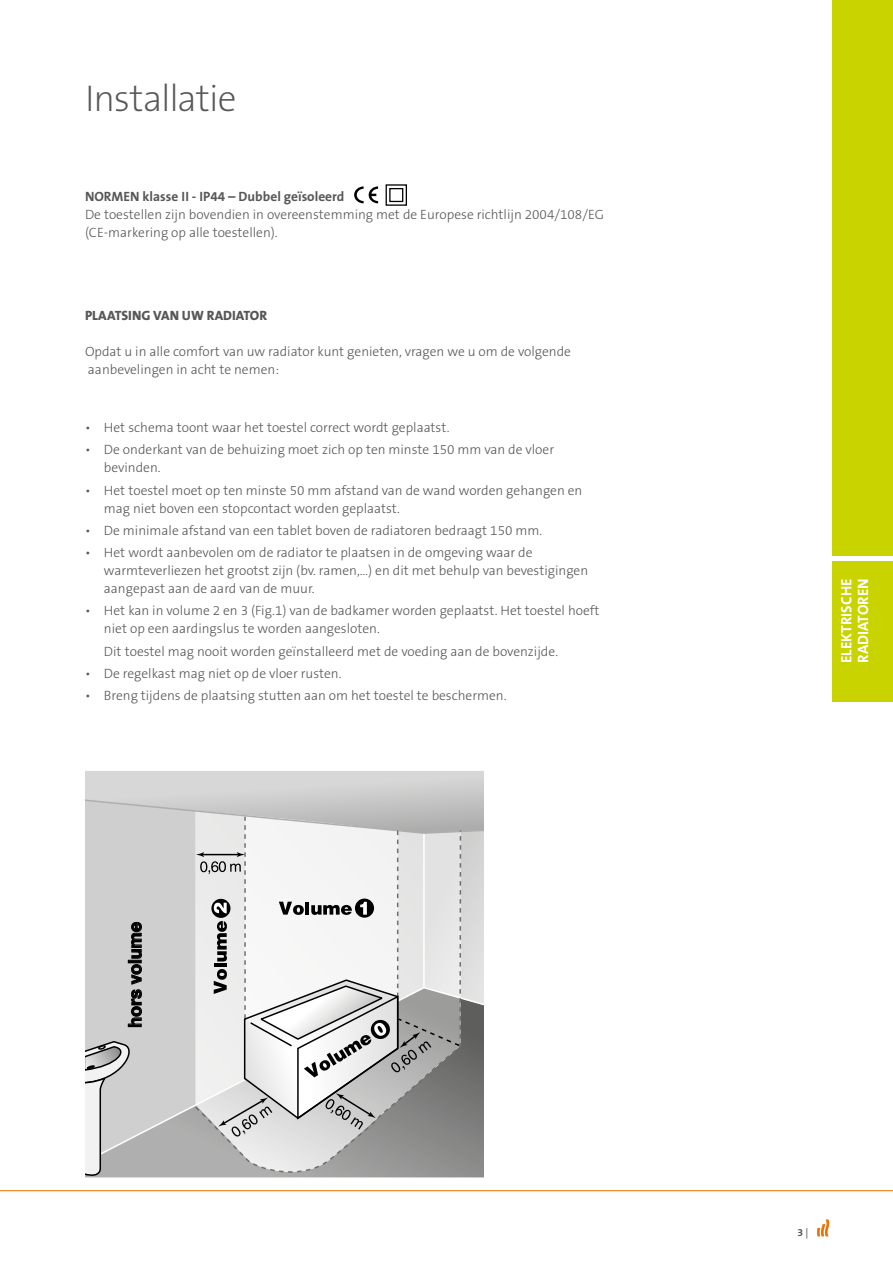
<style>
.page{position:relative;width:893px;height:1263px;background:#fff}
.page>*{position:absolute;margin:0;border:0;box-sizing:border-box;transform-origin:0 0}
.t1{font:200 37.5px "The Sans B2";letter-spacing:-.03em;color:#575756}
.t2{font:700 18px "Helvetica Neue";color:#000}
.t3{font:700 15px/16.5px "The Sans B7";color:#fff}
.t4{font:300 13.5px/18px "The Sans B3";color:#575756}
.t5{font:700 13.5px "The Sans B7";color:#575756}
.t6{font:800 13.5px "The Sans B8";color:#575756}
.t7{font:700 10.5px "The Sans B7";color:#575756}
.s1{font-family:"The Sans B5 Plain";font-weight:400}
</style>
<div class="page">
<svg style="left:386px;top:184px;width:21px;height:22px"></svg>
<svg style="left:354px;top:186px;width:24px;height:17px"></svg>
<div style="left:832px;top:0;width:61px;height:702px;background:#c8d300"></div>
<hr style="left:824px;top:557px;width:69px;height:4px;background:#fff">
<svg style="left:817px;top:1219px;width:12px;height:17px"></svg>
<hr style="left:0;top:1190px;width:893px;height:1px;background:#ee7203">
<svg style="left:85px;top:771px;width:399px;height:407px"></svg>
<h1 class="t1" style="left:85px;top:79px;width:153px">Installatie</h1>
<p class="t5" style="left:85px;top:189px;width:261px">NORMEN klasse II - IP44 – Dubbel geïsoleerd</p>
<p class="t4" style="left:85px;top:206px;width:521px">De toestellen zijn bovendien in overeenstemming met de Europese richtlijn 2004/108/EG (CE-markering op alle toestellen).</p>
<p class="t6" style="left:85px;top:308px;width:184px">PLAATSING VAN UW RADIATOR</p>
<p class="t4" style="left:85px;top:343px;width:487px">Opdat u in alle comfort van uw radiator kunt genieten, vragen we u om de volgende aanbevelingen in acht te nemen:</p>
<p class="t4" style="left:85px;top:419px;width:366px">• Het schema toont waar het toestel correct wordt geplaatst.</p>
<p class="t4" style="left:104px;top:442px;width:452px;text-indent:-19px">• De onderkant van de behuizing moet zich op ten minste 150 mm van de vloer bevinden.</p>
<p class="t4" style="left:104px;top:482px;width:480px;text-indent:-19px">• Het toestel moet op ten minste 50 mm afstand van de wand worden gehangen en mag niet boven een stopcontact worden geplaatst.</p>
<p class="t4" style="left:85px;top:522px;width:459px">• De minimale afstand van een tablet boven de radiatoren bedraagt 150 mm.</p>
<p class="t4" style="left:104px;top:544px;width:486px;text-indent:-19px">• Het wordt aanbevolen om de radiator te plaatsen in de omgeving waar de warmteverliezen het grootst zijn (bv. ramen,…) en dit met behulp van bevestigingen aangepast aan de aard van de muur.</p>
<p class="t4" style="left:104px;top:603px;width:497px;text-indent:-19px">• Het kan in volume 2 en 3 (Fig.1) van de badkamer worden geplaatst. Het toestel hoeft niet op een aardingslus te worden aangesloten.</p>
<p class="t4" style="left:104px;top:643px;width:456px">Dit toestel mag nooit worden geïnstalleerd met de voeding aan de bovenzijde.</p>
<p class="t4" style="left:85px;top:665px;width:258px">• De regelkast mag niet op de vloer rusten.</p>
<p class="t4" style="left:85px;top:687px;width:423px">• Breng tijdens de plaatsing stutten aan om het toestel te beschermen.</p>
<h2 class="t2" style="left:121px;top:1027px;width:107px;rotate:-90deg">hors volume</h2>
<p class="t3" style="left:839px;top:663px;width:86px;rotate:-90deg">ELEKTRISCHE<br>RADIATOREN</p>
<p class="t7" style="left:797px;top:1227px;width:13px">3<span class="s1">|</span></p>
</div>
